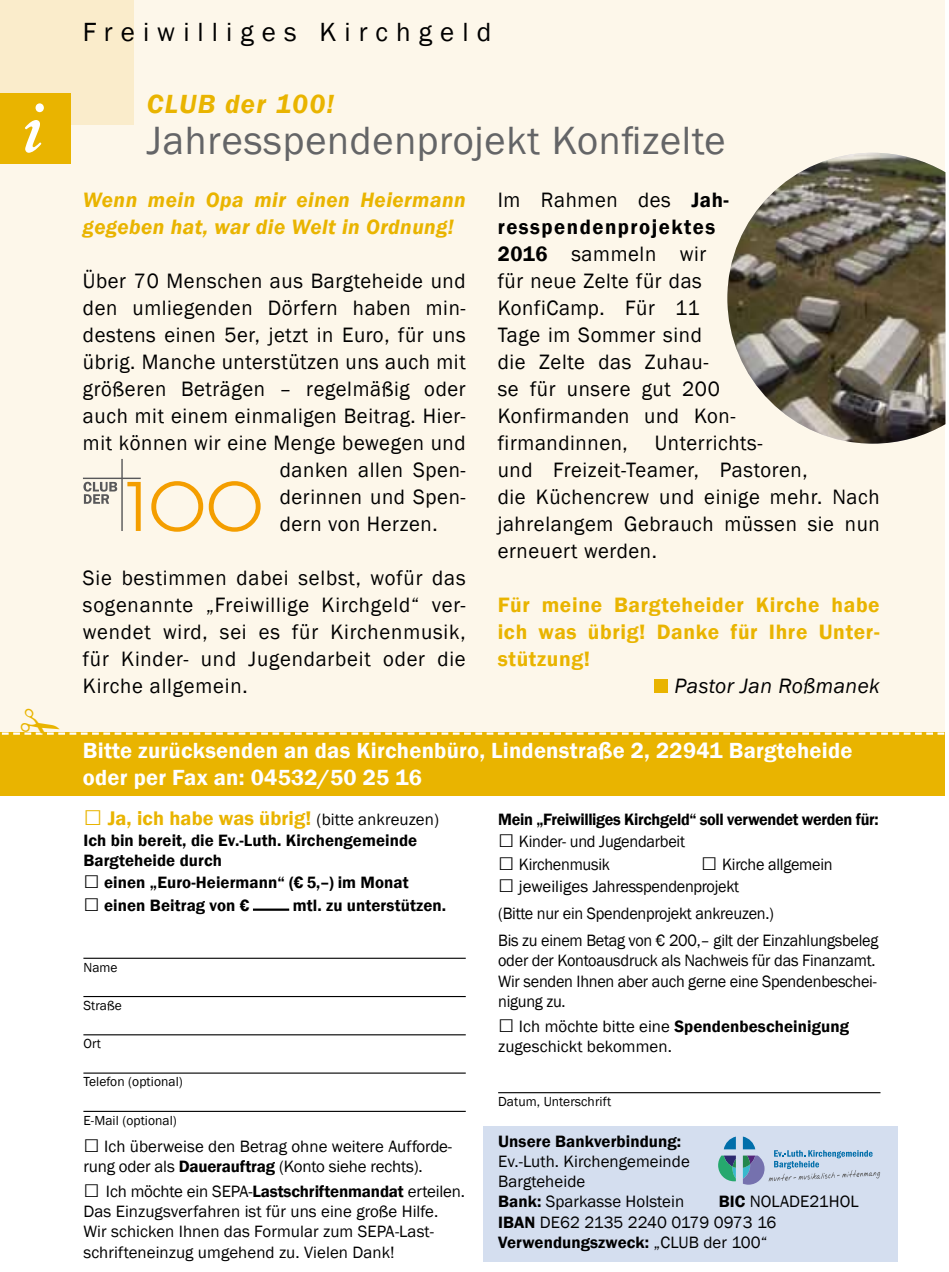
<style>
.page{position:relative;width:949px;height:1272px;background:#fff}
.page>*{position:absolute;margin:0;border:0;box-sizing:border-box;transform-origin:0 0}
.t1{font:40.5px "Franklin Gothic";letter-spacing:.02em;color:#646567}
.t2{font:27px "Franklin Gothic";letter-spacing:.3em;color:#000}
.t3{font:italic 600 27px "Franklin Gothic";letter-spacing:.05em;color:#e9b400}
.t4{font:600 22.5px/27px "Franklin Gothic";letter-spacing:.01em;color:#fff}
.t5{font:21.38px/27px "Franklin Gothic";letter-spacing:.03em;color:#000}
.t6{font:600 21.38px/27px "Franklin Gothic";letter-spacing:.03em;color:#e9b400;text-align:justify}
.t7{font:italic 600 21.38px/27px "Franklin Gothic";letter-spacing:.02em;color:#e9b400}
.t8{font:italic 21.38px "Franklin Gothic";letter-spacing:.02em;color:#000}
.t9{font:600 20.25px "Franklin Gothic";letter-spacing:.005em;color:#e9b400}
.t10{font:16.88px/20.2px "Franklin Gothic";letter-spacing:-.01em;color:#000}
.t11{font:16.88px/20.2px "Franklin Gothic";letter-spacing:-.01em;color:#000;text-align:justify;scale:.96 1}
.t12{font:600 16.88px/20.2px "Franklin Gothic";letter-spacing:.005em;color:#000}
.t13{font:600 16.88px "Franklin Gothic";letter-spacing:-.02em;color:#000;scale:.96 1}
.t14{font:13.5px "Franklin Gothic";letter-spacing:.005em;color:#000}
.s1{font-weight:600}
.s2{font-size:31.5px}
.s3{font-weight:400;font-size:16.88px;color:#000}
.s4{font-size:27px}
.s5{font-weight:600;font-size:27px}
</style>
<div class="page">
<div style="left:0;top:0;width:944px;height:754px;background:#fdf7ea"></div>
<img style="left:727px;top:153px;width:218px;height:290px">
<div style="left:483px;top:1125px;width:415px;height:135px;background:#d4deef"></div>
<div style="left:0;top:732px;width:944px;height:64px;background:#e9b400"></div>
<hr style="left:83px;top:957px;width:383px;height:1px;background:#000">
<hr style="left:83px;top:995px;width:383px;height:1px;background:#000">
<hr style="left:83px;top:1033px;width:383px;height:2px;background:#000">
<hr style="left:83px;top:1072px;width:383px;height:1px;background:#000">
<hr style="left:83px;top:1110px;width:383px;height:1px;background:#000">
<hr style="left:253px;top:908px;width:36px;height:2px;background:#000">
<hr style="left:498px;top:1091px;width:382px;height:1px;background:#000">
<svg style="left:724px;top:1136px;width:12px;height:13px"></svg>
<svg style="left:718px;top:1155px;width:18px;height:25px"></svg>
<svg style="left:743px;top:1136px;width:137px;height:48px"></svg>
<div style="left:654px;top:679px;width:14px;height:14px;background:#e9b400"></div>
<svg style="left:127px;top:481px;width:134px;height:50px"></svg>
<hr style="left:83px;top:477px;width:58px;height:2px;background:#58585a">
<hr style="left:121px;top:459px;width:2px;height:72px;background:#58585a">
<svg style="left:83px;top:481px;width:34px;height:22px"></svg>
<div style="left:0;top:0;width:134px;height:125px;background:#faeccb"></div>
<div style="left:0;top:93px;width:70px;height:70px;background:#e9b400"></div>
<svg style="left:25px;top:103px;width:19px;height:50px"></svg>
<svg style="left:1px;top:732px;width:943px;height:3px"></svg>
<p class="t2" style="left:83px;top:16px;width:410px">Freiwilliges Kirchgeld</p>
<p class="t3" style="left:147px;top:87px;width:189px">CLUB der 100!</p>
<h1 class="t1" style="left:147px;top:115px;width:580px">Jahresspendenprojekt Konfizelte</h1>
<p class="t7" style="left:83px;top:186px;width:384px">Wenn mein Opa mir einen Heiermann gegeben hat, war die Welt in Ordnung!</p>
<p class="t5" style="left:83px;top:267px;width:384px">Über 70 Menschen aus Bargteheide und</p>
<p class="t5" style="left:83px;top:294px;width:384px">den umliegenden Dörfern haben min-</p>
<p class="t5" style="left:83px;top:321px;width:384px">destens einen 5er, jetzt in Euro, für uns</p>
<p class="t5" style="left:83px;top:348px;width:384px">übrig. Manche unterstützen uns auch mit</p>
<p class="t5" style="left:83px;top:375px;width:384px">größeren Beträgen – regelmäßig oder</p>
<p class="t5" style="left:83px;top:402px;width:384px">auch mit einem einmaligen Beitrag. Hier-</p>
<p class="t5" style="left:83px;top:429px;width:384px">mit können wir eine Menge bewegen und</p>
<p class="t5" style="left:280px;top:456px;width:187px">danken allen Spen-</p>
<p class="t5" style="left:280px;top:483px;width:187px">derinnen und Spen-</p>
<p class="t5" style="left:280px;top:510px;width:159px">dern von Herzen.</p>
<p class="t5" style="left:83px;top:564px;width:384px;text-align:justify">Sie bestimmen dabei selbst, wofür das sogenannte „Freiwillige Kirchgeld“ ver&shy;wendet wird, sei es für Kirchenmusik, für Kinder- und Jugendarbeit oder die Kirche allgemein.</p>
<p class="t5" style="left:497px;top:186px;width:239px">Im Rahmen des <span class="s1">Jah&shy;resspendenprojektes<br>2016</span> sammeln wir für neue Zelte für das<br>KonfiCamp. Für 11<br>Tage im Sommer sind<br>die Zelte das Zuhau-<br>se für unsere gut 200<br>Konfirmanden und Kon&shy;firmandinnen,</p>
<p class="t5" style="left:497px;top:429px;width:383px;text-indent:157px">Unterrichts-<br>und Freizeit-Teamer, Pastoren,<br>die Küchencrew und einige mehr. Nach jahrelangem Gebrauch müssen sie nun erneuert werden.</p>
<p class="t6" style="left:497px;top:591px;width:383px">Für meine Bargteheider Kirche habe ich was übrig! Danke für Ihre Unter&shy;stützung!</p>
<p class="t8" style="left:674px;top:672px;width:207px">Pastor Jan Roßmanek</p>
<p class="t4" style="left:83px;top:737px;width:771px">Bitte zurücksenden an das Kirchenbüro, Lindenstraße 2, 22941 Bargteheide oder per Fax an: 04532/50 25 16</p>
<p class="t9" style="left:83px;top:805px;width:357px"><span class="s2">□</span> Ja, ich habe was übrig! <span class="s3">(bitte ankreuzen)</span></p>
<p class="t12" style="left:83px;top:829px;width:335px">Ich bin bereit, die Ev.-Luth. Kirchengemeinde<br>Bargteheide durch</p>
<p class="t12" style="left:83px;top:872px;width:327px"><span class="s4">□</span> einen „Euro-Heiermann“ (€ 5,–) im Monat</p>
<p class="t12" style="left:83px;top:895px;width:167px"><span class="s4">□</span> einen Beitrag von €</p>
<p class="t12" style="left:293px;top:895px;width:155px">mtl. zu unterstützen.</p>
<p class="t13" style="left:498px;top:808px;width:398px">Mein „Freiwilliges Kirchgeld“ soll verwendet werden für:</p>
<p class="t11" style="left:498px;top:831px;width:196px"><span class="s5">□</span> Kinder- und Jugendarbeit</p>
<p class="t11" style="left:498px;top:854px;width:118px"><span class="s5">□</span> Kirchenmusik</p>
<p class="t11" style="left:701px;top:854px;width:138px"><span class="s5">□</span> Kirche allgemein</p>
<p class="t10" style="left:498px;top:873px;width:382px;line-height:27px"><span class="s5">□</span> jeweiliges Jahresspendenprojekt<br>(Bitte nur ein Spendenprojekt ankreuzen.)<br>Bis zu einem Betag von € 200,– gilt der Einzahlungsbeleg</p>
<p class="t11" style="left:498px;top:950px;width:396px">oder der Kontoausdruck als Nachweis für das Finanzamt.<br>Wir senden Ihnen aber auch gerne eine Spendenbeschei&shy;nigung zu.</p>
<p class="t10" style="left:498px;top:1016px;width:352px"><span class="s5">□</span> Ich möchte bitte eine <span class="s1">Spendenbescheinigung </span>zugeschickt bekommen.</p>
<p class="t14" style="left:83px;top:958px;width:36px">Name</p>
<p class="t14" style="left:83px;top:996px;width:40px">Straße</p>
<p class="t14" style="left:83px;top:1034px;width:19px">Ort</p>
<p class="t14" style="left:83px;top:1073px;width:101px">Telefon (optional)</p>
<p class="t14" style="left:83px;top:1111px;width:95px">E-Mail (optional)</p>
<p class="t10" style="left:83px;top:1135px;width:370px"><span class="s5">□</span> Ich überweise den Betrag ohne weitere Aufforde&shy;rung oder als <span class="s1">Dauerauftrag</span> (Konto siehe rechts).</p>
<p class="t10" style="left:83px;top:1180px;width:383px"><span class="s5">□</span> Ich möchte ein SEPA-<span class="s1">Lastschriftenmandat</span> erteilen.<br>Das Einzugsverfahren ist für uns eine große Hilfe.<br>Wir schicken Ihnen das Formular zum SEPA-Last&shy;schrifteneinzug umgehend zu. Vielen Dank!</p>
<p class="t14" style="left:498px;top:1092px;width:115px">Datum, Unterschrift</p>
<p class="t12" style="left:498px;top:1130px;width:185px">Unsere Bankverbindung:</p>
<p class="t10" style="left:498px;top:1151px;width:193px">Ev.-Luth. Kirchengemeinde<br>Bargteheide<br><span class="s1">Bank:</span> Sparkasse Holstein</p>
<p class="t10" style="left:498px;top:1191px;width:362px;text-indent:220px"><span class="s1">BIC</span> NOLADE21HOL<br><span class="s1">IBAN</span> DE62 2135 2240 0179 0973 16<br><span class="s1">Verwendungszweck:</span> „CLUB der 100“</p>
</div>
